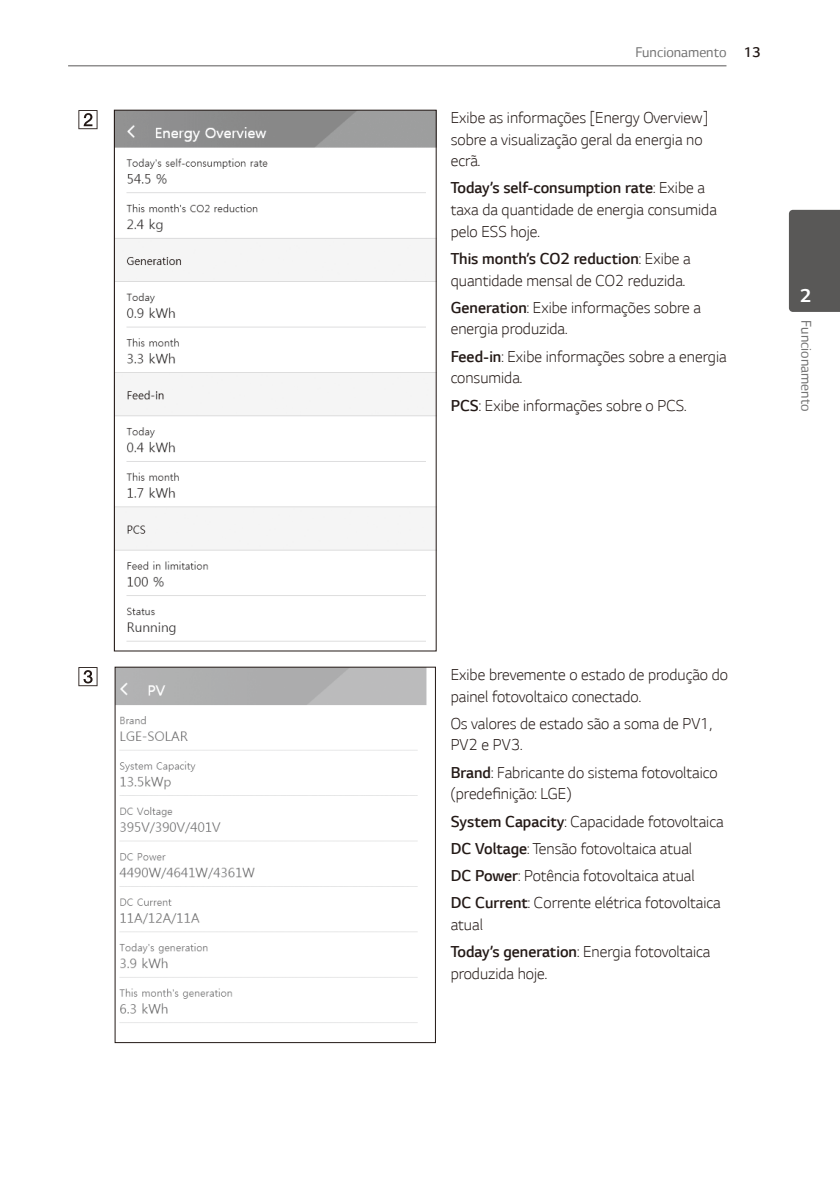
<style>
.page{position:relative;width:840px;height:1191px;background:#fff}
.page>*{position:absolute;margin:0;border:0;box-sizing:border-box;transform-origin:0 0}
.t1{font:700 21px "LG Smart";color:#fff}
.Content_text_Light{font:300 18px/21.6px "LG Smart";color:#231916}
.t2{font:16px "LG Smart";color:#727272}
.s1{font-weight:300;color:#231916}
.s2{font-style:inherit}
</style>
<div class="page">
<hr style="left:68px;top:65px;width:658px;height:1px;background:#595857">
<div style="left:788px;top:210px;width:51px;height:102px;background:#595857"></div>
<svg style="left:78px;top:110px;width:19px;height:19px"></svg>
<img style="left:116px;top:112px;width:318px;height:530px">
<svg style="left:78px;top:667px;width:19px;height:19px"></svg>
<img style="left:117px;top:669px;width:310px;height:354px">
<p class="t2" style="left:635px;top:43px;width:126px">Funcionamento <span class="s1">13</span></p>
<p class="Content_text_Light" style="left:450px;top:107px;width:259px">Exibe as informações [Energy Overview] sobre a visualização geral da energia no ecrã.</p>
<p class="Content_text_Light" style="left:450px;top:177px;width:267px"><span class="s2">Today’s self-consumption rate</span>: Exibe a taxa da quantidade de energia consumida pelo ESS hoje.</p>
<p class="Content_text_Light" style="left:450px;top:248px;width:241px"><span class="s2">This month’s CO2 reduction</span>: Exibe a quantidade mensal de CO2 reduzida.</p>
<p class="Content_text_Light" style="left:450px;top:296px;width:252px"><span class="s2">Generation</span>: Exibe informações sobre a energia produzida.</p>
<p class="Content_text_Light" style="left:450px;top:345px;width:277px"><span class="s2">Feed-in</span>: Exibe informações sobre a energia consumida.</p>
<p class="Content_text_Light" style="left:450px;top:394px;width:237px"><span class="s2">PCS</span>: Exibe informações sobre o PCS.</p>
<p class="t1" style="left:799px;top:284px;width:12px">2</p>
<p class="t2" style="left:814px;top:320px;width:92px;rotate:90deg">Funcionamento</p>
<p class="Content_text_Light" style="left:450px;top:663px;width:278px">Exibe brevemente o estado de produção do painel fotovoltaico conectado.</p>
<p class="Content_text_Light" style="left:450px;top:712px;width:263px">Os valores de estado são a soma de PV1,<br>PV2 e PV3.</p>
<p class="Content_text_Light" style="left:450px;top:761px;width:268px"><span class="s2">Brand</span>: Fabricante do sistema fotovoltaico (predefinição: LGE)</p>
<p class="Content_text_Light" style="left:450px;top:810px;width:274px"><span class="s2">System Capacity</span>: Capacidade fotovoltaica</p>
<p class="Content_text_Light" style="left:450px;top:837px;width:243px"><span class="s2">DC Voltage</span>: Tensão fotovoltaica atual</p>
<p class="Content_text_Light" style="left:450px;top:865px;width:245px"><span class="s2">DC Power</span>: Potência fotovoltaica atual</p>
<p class="Content_text_Light" style="left:450px;top:892px;width:271px"><span class="s2">DC Current</span>: Corrente elétrica fotovoltaica atual</p>
<p class="Content_text_Light" style="left:450px;top:941px;width:261px"><span class="s2">Today’s generation</span>: Energia fotovoltaica produzida hoje.</p>
</div>
